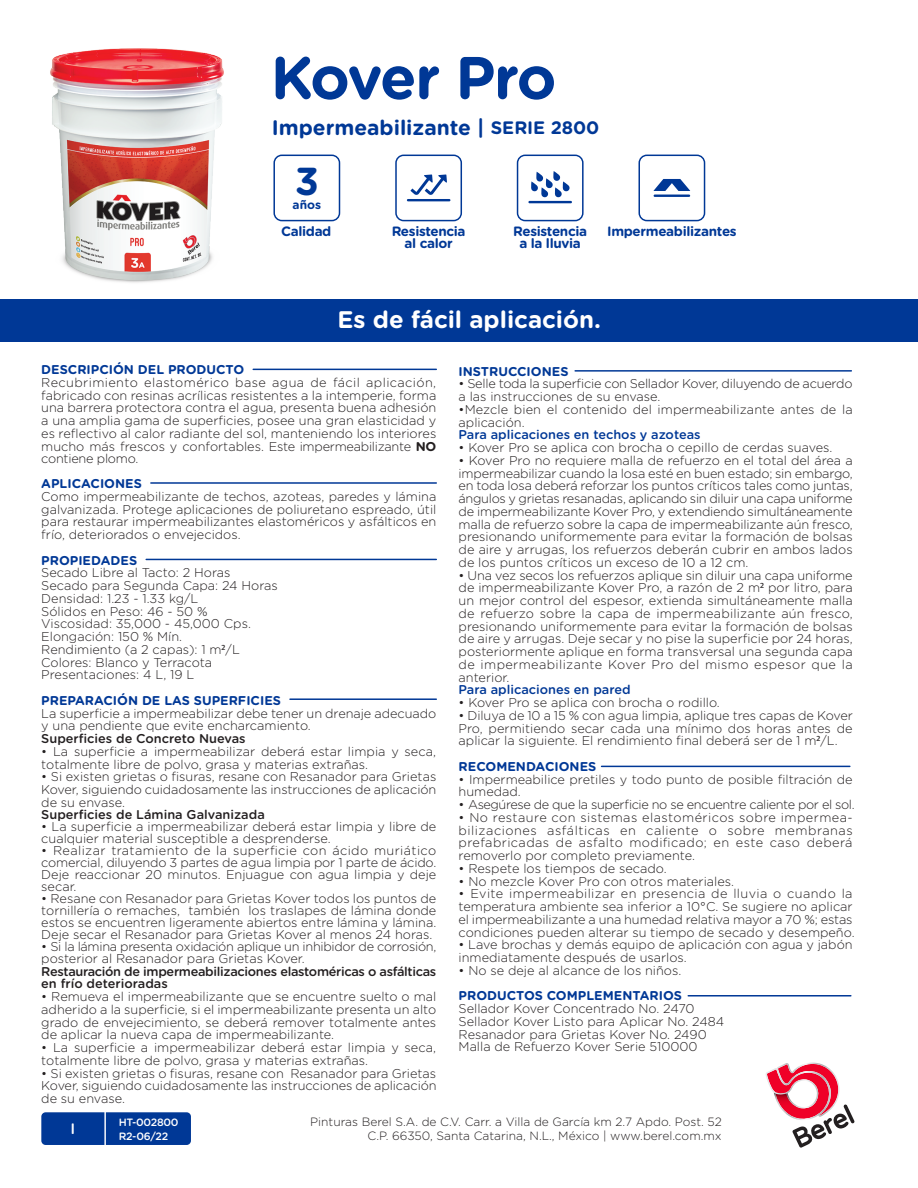
<style>
.page{position:relative;width:918px;height:1188px;background:#fff}
.page>*{position:absolute;margin:0;border:0;box-sizing:border-box;transform-origin:0 0}
.t1{font:700 60px "Gotham Rounded";letter-spacing:-.04em;color:#003896}
.t2{font:700 39px "Gotham Rounded";color:#003896}
.t3{font:700 24px "Gotham Rounded";color:#fff}
.t4{font:700 21px "Gotham Rounded";color:#003896}
.t5{font:500 15.15px "Gotham Rounded";color:#fff}
.t6{font:700 13.5px/12.1px "Gotham Rounded";letter-spacing:-.025em;color:#003896;text-align:center}
.t7{font:300 12.75px/12.8px "Gotham Rounded";color:#231f20}
.t8{font:500 12.75px/12.8px "Gotham Rounded";letter-spacing:-.015em;color:#231f20}
.t9{font:700 12.75px "Gotham Rounded";color:#003896}
.t10{font:300 12.75px/12px "Gotham Rounded";letter-spacing:-.02em;color:#231f20}
.t11{font:300 12.75px "Gotham Rounded";letter-spacing:-.03em;color:#231f20}
.t12{font:500 12.75px "Gotham Rounded";color:#003896}
.t13{font:12.75px "Myriad Pro";color:#231f20}
.t14{font:300 12px/13.5px "Gotham Rounded";color:#231f20;text-align:right}
.t15{font:700 12px "Gotham Rounded";color:#003896}
.t16{font:500 10.65px/13.6px "Gotham Rounded";letter-spacing:-.025em;color:#fff}
.s1{font-size:18px}
.s2{font-weight:700}
</style>
<div class="page">
<div style="left:41px;top:1112px;width:150px;height:33px;background:#003896;border-radius:4px"></div>
<hr style="left:104px;top:1111px;width:2px;height:36px;background:#fff">
<svg style="left:766px;top:1062px;width:88px;height:86px"></svg>
<hr style="left:688px;top:995px;width:163px;height:2px;background:#003896">
<hr style="left:602px;top:766px;width:248px;height:1px;background:#003896">
<hr style="left:575px;top:370px;width:276px;height:2px;background:#003896">
<hr style="left:290px;top:698px;width:146px;height:2px;background:#003896">
<hr style="left:146px;top:559px;width:290px;height:1px;background:#003896">
<hr style="left:151px;top:482px;width:285px;height:2px;background:#003896">
<hr style="left:253px;top:369px;width:183px;height:1px;background:#003896">
<div style="left:0;top:299px;width:918px;height:43px;background:#003896"></div>
<svg style="left:639px;top:155px;width:66px;height:66px"></svg>
<hr style="left:654px;top:195px;width:36px;height:2px;background:#003896">
<svg style="left:517px;top:155px;width:67px;height:66px"></svg>
<hr style="left:528px;top:201px;width:44px;height:2px;background:#003896">
<svg style="left:395px;top:155px;width:67px;height:66px"></svg>
<svg style="left:273px;top:155px;width:67px;height:66px"></svg>
<img style="left:50px;top:48px;width:174px;height:235px">
<h1 class="t1" style="left:271px;top:34px;width:287px">Kover Pro</h1>
<h3 class="t4" style="left:272px;top:112px;width:329px">Impermeabilizante | <span class="s1">SERIE 2800</span></h3>
<h2 class="t2" style="left:295px;top:153px;width:26px">3</h2>
<p class="t6" style="left:281px;top:225px;width:52px">Calidad</p>
<p class="t15" style="left:293px;top:196px;width:30px">años</p>
<p class="t6" style="left:392px;top:225px;width:75px">Resistencia al calor</p>
<p class="t6" style="left:513px;top:225px;width:75px">Resistencia</p>
<p class="t6" style="left:607px;top:225px;width:131px">Impermeabilizantes</p>
<p class="t6" style="left:519px;top:237px;width:63px">a la lluvia</p>
<h3 class="t3" style="left:338px;top:302px;width:265px">Es de fácil aplicación.</h3>
<p class="t9" style="left:41px;top:360px;width:205px">DESCRIPCIÓN DEL PRODUCTO</p>
<p class="t7" style="left:41px;top:375px;width:397px;text-align:justify">Recubrimiento elastomérico base agua de fácil aplicación, fabricado con resinas acrílicas resistentes a la intemperie, forma una barrera protectora contra el agua, presenta buena adhesión a una amplia gama de superficies, posee una gran elasticidad y es reflectivo al calor radiante del sol, manteniendo los interiores mucho más frescos y confortables. Este impermeabilizante <span class="s2">NO </span>contiene plomo.</p>
<p class="t9" style="left:41px;top:474px;width:102px">APLICACIONES</p>
<p class="t7" style="left:41px;top:489px;width:397px;text-align:justify">Como impermeabilizante de techos, azoteas, paredes y lámina galvanizada. Protege aplicaciones de poliuretano espreado, útil para restaurar impermeabilizantes elastoméricos y asfálticos en frío, deteriorados o envejecidos.</p>
<p class="t9" style="left:41px;top:551px;width:97px">PROPIEDADES</p>
<p class="t7" style="left:41px;top:566px;width:238px">Secado Libre al Tacto: 2 Horas<br>Secado para Segunda Capa: 24 Horas<br>Densidad: 1.23 - 1.33 kg/L<br>Sólidos en Peso: 46 - 50 %<br>Viscosidad: 35,000 - 45,000 Cps.<br>Elongación: 150 % Mín.<br>Rendimiento (a 2 capas): 1 m /L</p>
<p class="t13" style="left:222px;top:636px;width:5px">2</p>
<p class="t7" style="left:41px;top:655px;width:172px">Colores: Blanco y Terracota<br>Presentaciones: 4 L, 19 L</p>
<p class="t9" style="left:41px;top:691px;width:241px">PREPARACIÓN DE LAS SUPERFICIES</p>
<p class="t7" style="left:41px;top:706px;width:397px">La superficie a impermeabilizar debe tener un drenaje adecuado y una pendiente que evite encharcamiento.</p>
<p class="t8" style="left:41px;top:732px;width:206px">Superficies de Concreto Nuevas</p>
<p class="t7" style="left:41px;top:744px;width:396px">• La superficie a impermeabilizar deberá estar limpia y seca, totalmente libre de polvo, grasa y materias extrañas.</p>
<p class="t7" style="left:41px;top:770px;width:397px;text-align:justify">• Si existen grietas o fisuras, resane con Resanador para Grietas Kover, siguiendo cuidadosamente las instrucciones de aplicación de su envase.</p>
<p class="t8" style="left:41px;top:807px;width:225px">Superficies de Lámina Galvanizada</p>
<p class="t7" style="left:41px;top:820px;width:397px;line-height:12px">• La superficie a impermeabilizar deberá estar limpia y libre de cualquier material susceptible a desprenderse.</p>
<p class="t7" style="left:41px;top:844px;width:397px;line-height:12px;text-align:justify">• Realizar tratamiento de la superficie con ácido muriático comercial, diluyendo 3 partes de agua limpia por 1 parte de ácido.<br>Deje reaccionar 20 minutos. Enjuague con agua limpia y deje secar.</p>
<p class="t7" style="left:41px;top:892px;width:397px;line-height:12px;text-align:justify">• Resane con Resanador para Grietas Kover todos los puntos de tornillería o remaches, también los traslapes de lámina donde estos se encuentren ligeramente abiertos entre lámina y lámina.<br>Deje secar el Resanador para Grietas Kover al menos 24 horas.</p>
<p class="t10" style="left:41px;top:940px;width:397px">• Si la lámina presenta oxidación aplique un inhibidor de corrosión, posterior al Resanador para Grietas Kover.</p>
<p class="t8" style="left:41px;top:964px;width:397px">Restauración de impermeabilizaciones elastoméricas o asfálticas en frío deterioradas</p>
<p class="t7" style="left:41px;top:990px;width:397px;text-align:justify">• Remueva el impermeabilizante que se encuentre suelto o mal adherido a la superficie, si el impermeabilizante presenta un alto grado de envejecimiento, se deberá remover totalmente antes de aplicar la nueva capa de impermeabilizante.</p>
<p class="t7" style="left:41px;top:1041px;width:396px">• La superficie a impermeabilizar deberá estar limpia y seca, totalmente libre de polvo, grasa y materias extrañas.</p>
<p class="t7" style="left:41px;top:1066px;width:397px;text-align:justify">• Si existen grietas o fisuras, resane con Resanador para Grietas Kover, siguiendo cuidadosamente las instrucciones de aplicación de su envase.</p>
<p class="t9" style="left:459px;top:362px;width:111px">INSTRUCCIONES</p>
<p class="t7" style="left:459px;top:377px;width:395px">• Selle toda la superficie con Sellador Kover, diluyendo de acuerdo a las instrucciones de su envase.</p>
<p class="t7" style="left:459px;top:402px;width:396px">•Mezcle bien el contenido del impermeabilizante antes de la aplicación.</p>
<p class="t12" style="left:459px;top:426px;width:244px">Para aplicaciones en techos y azoteas</p>
<p class="t7" style="left:459px;top:441px;width:375px">• Kover Pro se aplica con brocha o cepillo de cerdas suaves.</p>
<p class="t7" style="left:459px;top:453px;width:396px;text-align:justify">• Kover Pro no requiere malla de refuerzo en el total del área a impermeabilizar cuando la losa esté en buen estado; sin embargo, en toda losa deberá reforzar los puntos críticos tales como juntas, ángulos y grietas resanadas, aplicando sin diluir una capa uniforme de impermeabilizante Kover Pro, y extendiendo simultáneamente malla de refuerzo sobre la capa de impermeabilizante aún fresco, presionando uniformemente para evitar la formación de bolsas de aire y arrugas, los refuerzos deberán cubrir en ambos lados de los puntos críticos un exceso de 10 a 12 cm.</p>
<p class="t7" style="left:459px;top:568px;width:396px">• Una vez secos los refuerzos aplique sin diluir una capa uniforme de impermeabilizante Kover Pro, a razón de 2 m</p>
<p class="t7" style="left:459px;top:581px;width:396px;text-align:justify;text-indent:310px">por litro, para un mejor control del espesor, extienda simultáneamente malla de refuerzo sobre la capa de impermeabilizante aún fresco, presionando uniformemente para evitar la formación de bolsas de aire y arrugas. Deje secar y no pise la superficie por 24 horas, posteriormente aplique en forma transversal una segunda capa de impermeabilizante Kover Pro del mismo espesor que la anterior.</p>
<p class="t12" style="left:459px;top:681px;width:174px">Para aplicaciones en pared</p>
<p class="t7" style="left:459px;top:696px;width:263px">• Kover Pro se aplica con brocha o rodillo.</p>
<p class="t7" style="left:459px;top:708px;width:396px;text-align:justify">• Diluya de 10 a 15 % con agua limpia, aplique tres capas de Kover Pro, permitiendo secar cada una mínimo dos horas antes de aplicar la siguiente. El rendimiento final deberá ser de 1 m /L.</p>
<p class="t13" style="left:760px;top:574px;width:5px">2</p>
<p class="t13" style="left:816px;top:727px;width:5px">2</p>
<p class="t9" style="left:459px;top:757px;width:139px">RECOMENDACIONES</p>
<p class="t7" style="left:459px;top:772px;width:396px">• Impermeabilice pretiles y todo punto de posible filtración de humedad.</p>
<p class="t11" style="left:459px;top:796px;width:398px">• Asegúrese de que la superficie no se encuentre caliente por el sol.</p>
<p class="t7" style="left:459px;top:810px;width:396px;text-align:justify">• No restaure con sistemas elastoméricos sobre impermea&shy;bilizaciones asfálticas en caliente o sobre membranas prefabricadas de asfalto modificado; en este caso deberá removerlo por completo previamente.</p>
<p class="t7" style="left:459px;top:861px;width:210px">• Respete los tiempos de secado.</p>
<p class="t7" style="left:459px;top:874px;width:277px">• No mezcle Kover Pro con otros materiales.</p>
<p class="t7" style="left:459px;top:887px;width:398px">• Evite impermeabilizar en presencia de lluvia o cuando la temperatura ambiente sea inferior a 10°C. Se sugiere no aplicar el impermeabilizante a una humedad relativa mayor a 70 %; estas condiciones pueden alterar su tiempo de secado y desempeño.</p>
<p class="t7" style="left:459px;top:938px;width:396px">• Lave brochas y demás equipo de aplicación con agua y jabón inmediatamente después de usarlos.</p>
<p class="t7" style="left:459px;top:963px;width:224px">• No se deje al alcance de los niños.</p>
<p class="t9" style="left:459px;top:987px;width:225px">PRODUCTOS COMPLEMENTARIOS</p>
<p class="t7" style="left:459px;top:1002px;width:267px">Sellador Kover Concentrado No. 2470<br>Sellador Kover Listo para Aplicar No. 2484<br>Resanador para Grietas Kover No. 2490<br>Malla de Refuerzo Kover Serie 510000</p>
<p class="t5" style="left:71px;top:1118px;width:6px">I</p>
<p class="t14" style="left:310px;top:1115px;width:413px">Pinturas Berel S.A. de C.V. Carr. a Villa de García km 2.7 Apdo. Post. 52<br>C.P. 66350, Santa Catarina, N.L., México | www.berel.com.mx</p>
<p class="t16" style="left:119px;top:1115px;width:61px">HT-002800<br>R2-06/22</p>
</div>
